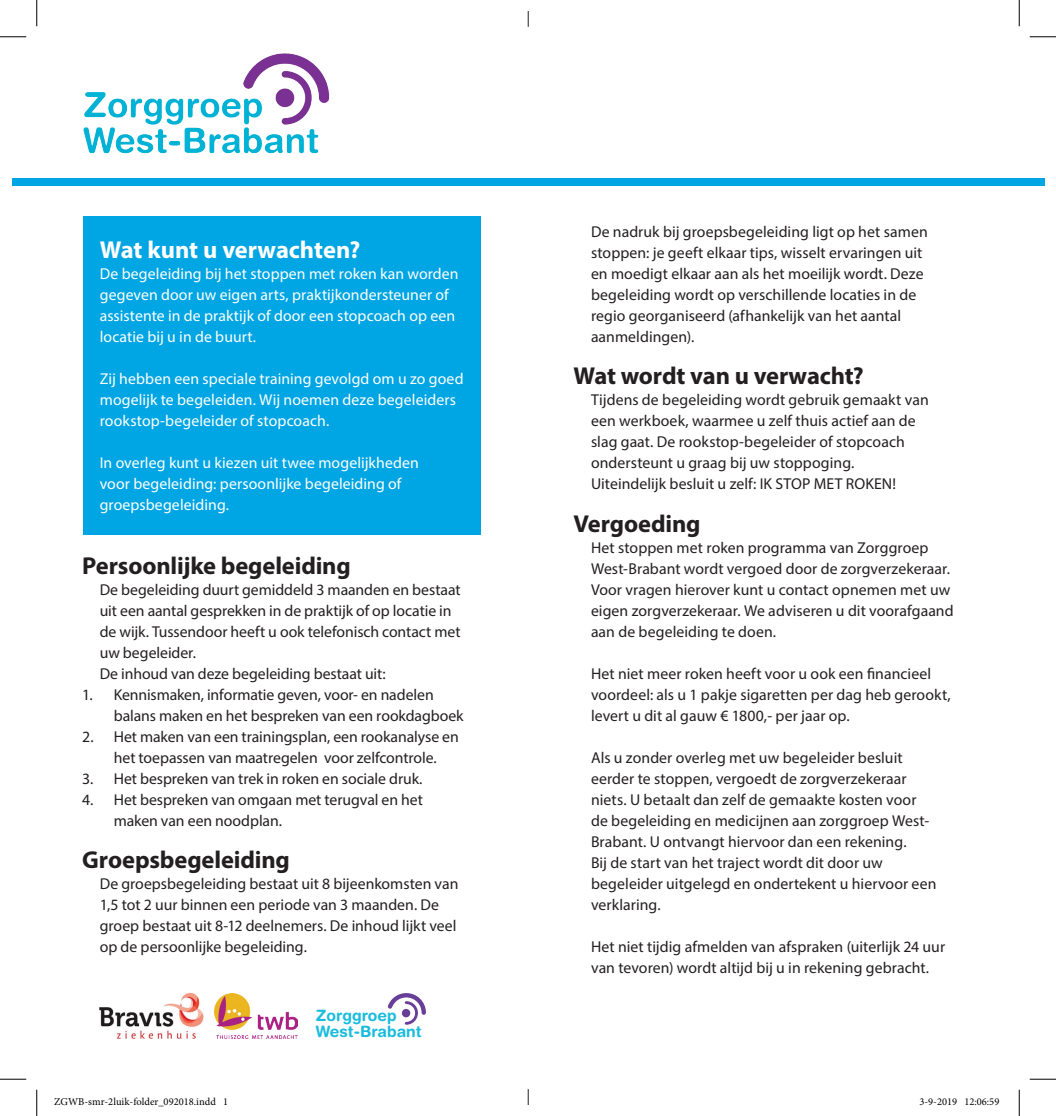
<style>
.page{position:relative;width:1056px;height:1116px;background:#fff}
.page>*{position:absolute;margin:0;border:0;box-sizing:border-box;transform-origin:0 0}
.t1{font:900 24.5px "Myriad Pro";letter-spacing:-.005em;color:#231f20}
.t2{font:700 24.5px "Myriad Pro";letter-spacing:-.005em;color:#231f20}
.t3{font:900 24.5px "Myriad Pro";letter-spacing:-.005em;color:#fff}
.t4{font:700 24.5px "Myriad Pro";color:#fff}
.t5{font:15.75px/21px "Myriad Pro";color:#231f20}
.t6{font:15.75px/21px "Myriad Pro";letter-spacing:.005em;color:#fff}
.t7{font:700 15.75px/16.4px "Helvetica Rounded LT Std";color:#1abcdd}
.t8{font:10.5px "Minion Pro";color:#000}
</style>
<div class="page">
<div style="left:12px;top:179px;width:1032px;height:7px;background:#00a5e3"></div>
<div style="left:84px;top:216px;width:397px;height:319px;background:#00a5e3"></div>
<svg style="left:528px;top:12px;width:1px;height:15px"></svg>
<svg style="left:528px;top:1089px;width:1px;height:14px"></svg>
<img style="left:83px;top:53px;width:247px;height:101px">
<img style="left:99px;top:992px;width:105px;height:46px">
<img style="left:214px;top:993px;width:84px;height:45px">
<svg style="left:387px;top:993px;width:39px;height:32px"></svg>
<div style="left:402px;top:1008px;width:8px;height:9px;background:#663e98;border-radius:50%"></div>
<svg style="left:0;top:36px;width:26px;height:1px"></svg>
<svg style="left:1029px;top:36px;width:27px;height:1px"></svg>
<svg style="left:0;top:1078px;width:26px;height:1px"></svg>
<svg style="left:1029px;top:1078px;width:27px;height:1px"></svg>
<svg style="left:36px;top:0;width:1px;height:26px"></svg>
<svg style="left:36px;top:1089px;width:1px;height:26px"></svg>
<svg style="left:1019px;top:0;width:1px;height:26px"></svg>
<svg style="left:1019px;top:1089px;width:1px;height:26px"></svg>
<h1 class="t3" style="left:99px;top:235px;width:270px">Wat kunt u verwachten?</h1>
<p class="t6" style="left:99px;top:263px;width:360px">De begeleiding bij het stoppen met roken kan worden gegeven door uw eigen arts, praktijkondersteuner of assistente in de praktijk of door een stopcoach op een locatie bij u in de buurt.</p>
<p class="t6" style="left:99px;top:368px;width:365px">Zij hebben een speciale training gevolgd om u zo goed mogelijk te begeleiden. Wij noemen deze begeleiders rookstop-begeleider of stopcoach.</p>
<p class="t6" style="left:99px;top:452px;width:321px">In overleg kunt u kiezen uit twee mogelijkheden voor begeleiding: persoonlijke begeleiding of groepsbegeleiding.</p>
<h1 class="t4" style="left:235px;top:234px;width:127px">erwachten?</h1>
<h1 class="t1" style="left:81px;top:550px;width:280px">Persoonlijke begeleiding</h1>
<p class="t5" style="left:99px;top:578px;width:362px">De begeleiding duurt gemiddeld 3 maanden en bestaat uit een aantal gesprekken in de praktijk of op locatie in de wijk. Tussendoor heeft u ook telefonisch contact met uw begeleider.<br>De inhoud van deze begeleiding bestaat uit:</p>
<p class="t5" style="left:113px;top:683px;width:351px;text-indent:-32px">1. Kennismaken, informatie geven, voor- en nadelen balans maken en het bespreken van een rookdagboek</p>
<p class="t5" style="left:81px;top:725px;width:378px;text-align:center">2. Het maken van een trainingsplan, een rookanalyse en het toepassen van maatregelen voor zelfcontrole.</p>
<p class="t5" style="left:81px;top:767px;width:342px">3. Het bespreken van trek in roken en sociale druk.</p>
<p class="t5" style="left:113px;top:788px;width:311px;text-indent:-32px">4. Het bespreken van omgaan met terugval en het maken van een noodplan.</p>
<h1 class="t1" style="left:81px;top:844px;width:216px">Groepsbegeleiding</h1>
<p class="t5" style="left:99px;top:872px;width:360px">De groepsbegeleiding bestaat uit 8 bijeenkomsten van 1,5 tot 2 uur binnen een periode van 3 maanden. De groep bestaat uit 8-12 deelnemers. De inhoud lijkt veel op de persoonlijke begeleiding.</p>
<h1 class="t2" style="left:183px;top:549px;width:169px">jke begeleiding</h1>
<h1 class="t2" style="left:221px;top:843px;width:70px">eiding</h1>
<p class="t7" style="left:316px;top:1006px;width:107px">Zorggroep<br>West-Brabant</p>
<p class="t5" style="left:590px;top:221px;width:338px">De nadruk bij groepsbegeleiding ligt op het samen stoppen: je geeft elkaar tips, wisselt ervaringen uit en moedigt elkaar aan als het moeilijk wordt. Deze begeleiding wordt op verschillende locaties in de regio georganiseerd (afhankelijk van het aantal aanmeldingen).</p>
<h1 class="t1" style="left:572px;top:361px;width:328px">Wat wordt er van u verwacht?</h1>
<p class="t5" style="left:590px;top:389px;width:344px">Tijdens de begeleiding wordt gebruik gemaakt van een werkboek, waarmee u zelf thuis actief aan de slag gaat. De rookstop-begeleider of stopcoach ondersteunt u graag bij uw stoppoging. Uiteindelijk maakt u zelf het besluit: IK STOP MET ROKEN!</p>
<h1 class="t1" style="left:572px;top:508px;width:133px">Vergoeding</h1>
<p class="t5" style="left:590px;top:536px;width:360px">Het stoppen met roken programma van zorggroep West-Brabant wordt vergoed door de zorgverzekeraar.<br>Wel is het verplicht eigen risico van toepassing. Voor vragen hierover kunt u contact opnemen met uw eigen zorgverzekeraar.</p>
<p class="t5" style="left:590px;top:662px;width:361px">Het niet meer roken heeft voor u ook een financieel voordeel: als u 1 pakje sigaretten per dag heb gerookt, levert u dit al gauw € 1800,- per jaar op.</p>
<p class="t5" style="left:590px;top:746px;width:347px">Als u zonder overleg met uw begeleider besluit eerder te stoppen, vergoedt de zorgverzekeraar niets. U betaalt dan zelf de gemaakte kosten voor de begeleiding en medicijnen aan zorggroep West-Brabant. U ontvangt hiervoor dan een rekening.<br>Bij de start van het traject wordt dit door uw begeleider uitgelegd en ondertekent u hiervoor een verklaring.</p>
<p class="t5" style="left:590px;top:935px;width:356px">Het niet tijdig afmelden van afspraken (uiterlijk 24 uur van tevoren) wordt altijd bij u in rekening gebracht.</p>
<h1 class="t2" style="left:690px;top:360px;width:175px">van u verwacht?</h1>
<p class="t5" style="left:591px;top:473px;width:307px">Uiteindelijk besluit u zelf: IK STOP MET ROKEN!</p>
<h1 class="t2" style="left:686px;top:507px;width:16px">g</h1>
<p class="t5" style="left:857px;top:536px;width:73px">Zorggroep</p>
<p class="t5" style="left:591px;top:578px;width:364px">Voor vragen hierov r kunt u ntac opnemen met uw eigen zorgverze eraar. We adviseren u dit voorafgaand aan de begeleiding te doen.</p>
<p class="t8" style="left:54px;top:1094px;width:175px">ZGWB-smr-2luik-folder_092018.indd 1</p>
<p class="t8" style="left:919px;top:1094px;width:81px">3-9-2019 12:06:59</p>
</div>
